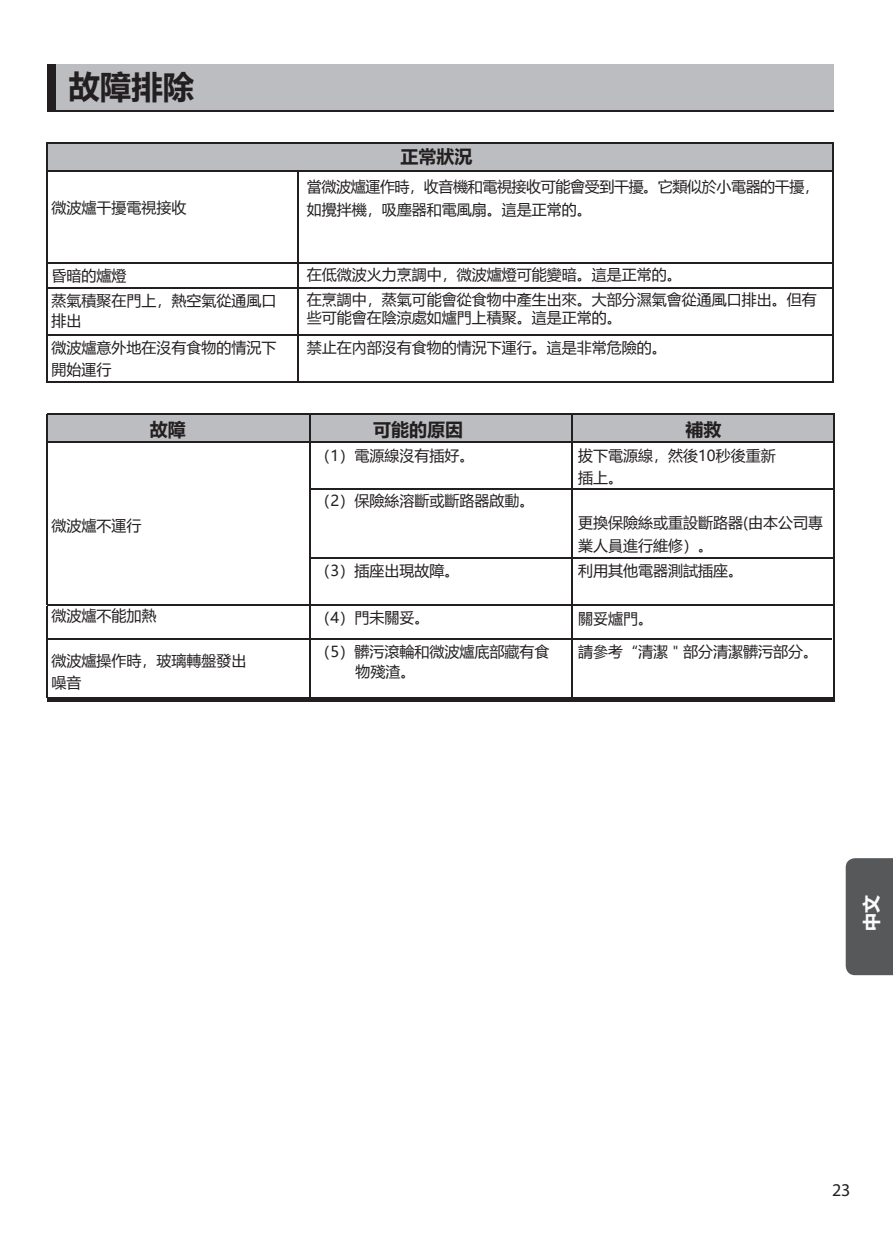
<style>
.page{position:relative;width:893px;height:1234px;background:#fff}
.page>*{position:absolute;margin:0;border:0;box-sizing:border-box;transform-origin:0 0}
.t1{font:700 31.5px "Microsoft Ya Hei";color:#231f20}
.t2{font:700 18px "Microsoft Ya Hei";color:#231f20}
.t3{font:18px "Myriad Pro";color:#231f20}
.t4{font:700 18px "Microsoft Ya Hei";color:#fbfbfc}
.t5{font:15px/22.5px "Microsoft Ya Hei";color:#231f20}
.t6{font:15px/22.5px "Microsoft Ya Hei";letter-spacing:-.025em;color:#231f20}
</style>
<div class="page">
<div style="left:846px;top:858px;width:47px;height:116px;background:#57585a"></div>
<div style="left:51px;top:64px;width:782px;height:47px;background:#bcbdc0"></div>
<hr style="left:47px;top:110px;width:786px;height:1px;background:#231f20">
<div style="left:47px;top:64px;width:8px;height:46px;background:#231f20"></div>
<div style="left:47px;top:143px;width:786px;height:28px;background:#bcbdc0"></div>
<hr style="left:47px;top:142px;width:251px;height:1px;background:#231f20">
<svg style="left:47px;top:143px;width:1px;height:28px"></svg>
<hr style="left:298px;top:142px;width:535px;height:1px;background:#231f20">
<svg style="left:832px;top:143px;width:1px;height:28px"></svg>
<hr style="left:47px;top:171px;width:251px;height:1px;background:#231f20">
<hr style="left:47px;top:172px;width:1px;height:91px;background:#231f20">
<hr style="left:298px;top:171px;width:535px;height:1px;background:#231f20">
<hr style="left:298px;top:172px;width:1px;height:91px;background:#231f20">
<hr style="left:832px;top:172px;width:1px;height:91px;background:#231f20">
<hr style="left:47px;top:263px;width:251px;height:1px;background:#231f20">
<svg style="left:47px;top:264px;width:1px;height:23px"></svg>
<hr style="left:298px;top:263px;width:535px;height:1px;background:#231f20">
<svg style="left:298px;top:264px;width:1px;height:23px"></svg>
<svg style="left:832px;top:264px;width:1px;height:23px"></svg>
<hr style="left:47px;top:287px;width:251px;height:1px;background:#231f20">
<hr style="left:47px;top:288px;width:1px;height:46px;background:#231f20">
<hr style="left:298px;top:287px;width:535px;height:1px;background:#231f20">
<hr style="left:298px;top:288px;width:1px;height:46px;background:#231f20">
<hr style="left:832px;top:288px;width:1px;height:46px;background:#231f20">
<hr style="left:47px;top:334px;width:251px;height:1px;background:#231f20">
<hr style="left:47px;top:335px;width:1px;height:46px;background:#231f20">
<hr style="left:298px;top:334px;width:535px;height:1px;background:#231f20">
<hr style="left:298px;top:335px;width:1px;height:46px;background:#231f20">
<hr style="left:832px;top:335px;width:1px;height:46px;background:#231f20">
<hr style="left:47px;top:381px;width:251px;height:1px;background:#231f20">
<hr style="left:298px;top:381px;width:535px;height:1px;background:#231f20">
<svg style="left:47px;top:413px;width:787px;height:28px;background:#afb0b3"></svg>
<hr style="left:47px;top:441px;width:263px;height:1px;background:#231f20">
<hr style="left:47px;top:442px;width:1px;height:47px;background:#231f20">
<hr style="left:310px;top:441px;width:262px;height:1px;background:#231f20">
<hr style="left:309px;top:442px;width:1px;height:46px;background:#231f20">
<hr style="left:572px;top:441px;width:262px;height:1px;background:#231f20">
<hr style="left:571px;top:442px;width:1px;height:46px;background:#231f20">
<hr style="left:833px;top:442px;width:1px;height:46px;background:#231f20">
<hr style="left:47px;top:489px;width:1px;height:69px;background:#231f20">
<hr style="left:309px;top:488px;width:263px;height:1px;background:#231f20">
<hr style="left:309px;top:489px;width:1px;height:68px;background:#231f20">
<hr style="left:572px;top:488px;width:262px;height:1px;background:#231f20">
<hr style="left:571px;top:489px;width:1px;height:68px;background:#231f20">
<hr style="left:833px;top:489px;width:1px;height:68px;background:#231f20">
<hr style="left:47px;top:558px;width:1px;height:46px;background:#231f20">
<hr style="left:309px;top:557px;width:263px;height:2px;background:#231f20">
<hr style="left:309px;top:559px;width:1px;height:45px;background:#231f20">
<hr style="left:572px;top:557px;width:262px;height:2px;background:#231f20">
<hr style="left:571px;top:559px;width:1px;height:45px;background:#231f20">
<hr style="left:833px;top:559px;width:1px;height:45px;background:#231f20">
<hr style="left:47px;top:604px;width:263px;height:1px;background:#231f20">
<hr style="left:47px;top:606px;width:1px;height:91px;background:#231f20">
<hr style="left:310px;top:604px;width:262px;height:1px;background:#231f20">
<hr style="left:309px;top:606px;width:1px;height:91px;background:#231f20">
<hr style="left:572px;top:604px;width:262px;height:1px;background:#231f20">
<hr style="left:571px;top:606px;width:1px;height:91px;background:#231f20">
<hr style="left:833px;top:606px;width:1px;height:91px;background:#231f20">
<hr style="left:47px;top:697px;width:263px;height:4px;background:#231f20">
<hr style="left:310px;top:697px;width:262px;height:4px;background:#231f20">
<hr style="left:572px;top:697px;width:262px;height:4px;background:#231f20">
<hr style="left:48px;top:638px;width:783px;height:1px;background:#231f20">
<h1 class="t1" style="left:68px;top:64px;width:127px">故障排除</h1>
<p class="t5" style="left:52px;top:196px;width:136px">微波爐干擾電視接收</p>
<p class="t5" style="left:52px;top:262px;width:226px;line-height:25.5px">昏暗的爐燈<br>蒸氣積聚在門上，熱空氣從通風口</p>
<p class="t5" style="left:52px;top:306px;width:226px;line-height:27px">排出<br>微波爐意外地在沒有食物的情況下</p>
<p class="t5" style="left:52px;top:358px;width:61px">開始運行</p>
<p class="t2" style="left:401px;top:144px;width:73px">正常狀況</p>
<p class="t6" style="left:307px;top:175px;width:514px">當微波爐運作時，收音機和電視接收可能會受到干擾。它類似於小電器的干擾，如攪拌機，吸塵器和電風扇。這是正常的。</p>
<p class="t5" style="left:307px;top:261px;width:511px;line-height:25.5px">在低微波火力烹調中，微波爐燈可能變暗。這是正常的。<br>在烹調中，蒸氣可能會從食物中產生出來。大部分濕氣會從通風口排出。但有</p>
<p class="t5" style="left:307px;top:302px;width:361px;line-height:30px">些可能會在陰涼處如爐門上積聚。這是正常的。<br>禁止在內部沒有食物的情況下運行。這是非常危險的。</p>
<p class="t2" style="left:150px;top:416px;width:37px">故障</p>
<p class="t2" style="left:373px;top:416px;width:91px">可能的原因</p>
<p class="t2" style="left:685px;top:416px;width:37px">補救</p>
<p class="t5" style="left:52px;top:513px;width:91px">微波爐不運行</p>
<p class="t5" style="left:52px;top:603px;width:107px">微波爐不能加熱</p>
<p class="t5" style="left:52px;top:648px;width:196px">微波爐操作時，玻璃轉盤發出噪音</p>
<p class="t5" style="left:316px;top:443px;width:160px">（1）電源線沒有插好。</p>
<p class="t5" style="left:316px;top:488px;width:220px">（2）保險絲溶斷或斷路器啟動。</p>
<p class="t5" style="left:316px;top:559px;width:145px">（3）插座出現故障。</p>
<p class="t5" style="left:316px;top:605px;width:115px">（4）門未關妥。</p>
<p class="t5" style="left:356px;top:641px;width:195px;line-height:19.5px;text-indent:-40px">（5）髒污滾輪和微波爐底部藏有食物殘渣。</p>
<p class="t5" style="left:578px;top:443px;width:199px">拔下電源線，然後10秒後重新插上。</p>
<p class="t5" style="left:578px;top:511px;width:247px">更換保險絲或重設斷路器(由本公司專業人員進行維修）。</p>
<p class="t5" style="left:578px;top:559px;width:166px">利用其他電器測試插座。</p>
<p class="t5" style="left:578px;top:607px;width:76px">關妥爐門。</p>
<p class="t5" style="left:578px;top:640px;width:241px">請參考“清潔＂部分清潔髒污部分。</p>
<p class="t4" style="left:859px;top:930px;width:37px;rotate:-90deg">中文</p>
<p class="t3" style="left:832px;top:1178px;width:20px">23</p>
</div>
